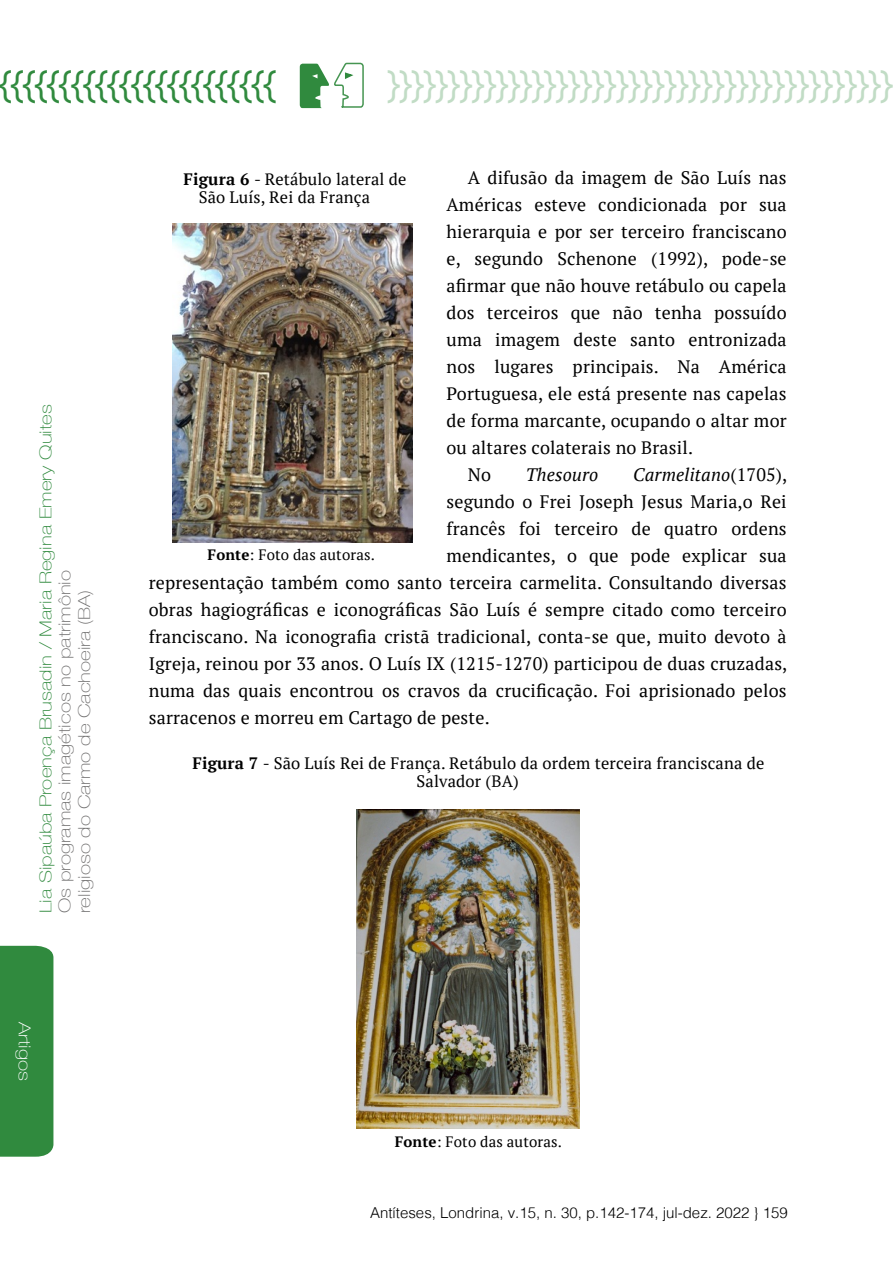
<style>
.page{position:relative;width:893px;height:1263px;background:#fff}
.page>*{position:absolute;margin:0;border:0;box-sizing:border-box;transform-origin:0 0}
.t1{font:36px "Helvetica";color:#c1dcc5}
.t2{font:18px/27px "PT Serif";letter-spacing:.01em;color:#000;text-align:justify}
.t3{font:italic 18px "PT Serif";letter-spacing:.01em;color:#000}
.t4{font:16.5px/18px "PT Serif";letter-spacing:.01em;color:#000}
.t5{font:100 16.5px/19.8px "Helvetica Neue";color:#706f6f;scale:1.25 1}
.t6{font:100 16.5px "Helvetica Neue";color:#308a3e;scale:1.25 1}
.t7{font:100 16.5px "Helvetica Neue";color:#fff;scale:1.25 1}
.t8{font:300 15px "Helvetica";color:#000}
.t9{font:15px "PT Serif";letter-spacing:.01em;color:#000}
.s1{font-weight:700}
.s2{font-style:italic}
</style>
<div class="page">
<div style="left:0;top:946px;width:53px;height:211px;background:#308a3e"></div>
<svg style="left:300px;top:62px;width:64px;height:46px"></svg>
<img style="left:172px;top:223px;width:240px;height:320px">
<img style="left:356px;top:809px;width:223px;height:319px">
<p class="t6" style="left:33px;top:913px;width:408px;rotate:-90deg">Lia Sipaúba Proença Brusadin / Maria Regina Emery Quites</p>
<p class="t5" style="left:54px;top:913px;width:276px;rotate:-90deg">Os programas imagéticos no patrimônio religioso do Carmo de Cachoeira (BA)</p>
<p class="t7" style="left:37px;top:1021px;width:49px;rotate:90deg">Artigos</p>
<h1 class="t1" style="left:387px;top:56px;width:507px">}}}}}}}}}}}}}}}}}}}}}}}}}}}}}}}}}}}}}}}}}}</h1>
<p class="t2" style="left:468px;top:164px;width:320px">A difusão da imagem de São Luís nas</p>
<p class="t2" style="left:446px;top:191px;width:342px">Américas esteve condicionada por sua</p>
<p class="t2" style="left:446px;top:218px;width:342px">hierarquia e por ser terceiro franciscano</p>
<p class="t2" style="left:446px;top:245px;width:342px">e, segundo Schenone (1992), pode-se</p>
<p class="t2" style="left:446px;top:272px;width:342px">afirmar que não houve retábulo ou capela</p>
<p class="t2" style="left:446px;top:299px;width:342px">dos terceiros que não tenha possuído</p>
<p class="t2" style="left:446px;top:326px;width:342px">uma imagem deste santo entronizada</p>
<p class="t2" style="left:446px;top:353px;width:342px">nos lugares principais. Na América</p>
<p class="t2" style="left:446px;top:380px;width:342px">Portuguesa, ele está presente nas capelas</p>
<p class="t2" style="left:446px;top:407px;width:342px">de forma marcante, ocupando o altar mor</p>
<p class="t2" style="left:446px;top:434px;width:248px">ou altares colaterais no Brasil.</p>
<p class="t2" style="left:468px;top:461px;width:25px">No</p>
<p class="t3" style="left:526px;top:463px;width:74px">Thesouro</p>
<p class="t4" style="left:199px;top:170px;width:209px;text-indent:-15px"><span class="s1">Figura 6</span> - Retábulo lateral de<br>São Luís, Rei da França</p>
<p class="t2" style="left:446px;top:461px;width:342px;text-indent:187px"><span class="s2">Carmelitano</span>(1705), segundo o Frei Joseph Jesus Maria,o Rei francês foi terceiro de quatro ordens mendicantes, o que pode explicar sua</p>
<p class="t9" style="left:208px;top:545px;width:169px"><span class="s1">Fonte</span>: Foto das autoras.</p>
<p class="t2" style="left:149px;top:569px;width:640px">representação também como santo terceira carmelita. Consultando diversas obras hagiográficas e iconográficas São Luís é sempre citado como terceiro franciscano. Na iconografia cristã tradicional, conta-se que, muito devoto à Igreja, reinou por 33 anos. O Luís IX (1215-1270) participou de duas cruzadas, numa das quais encontrou os cravos da crucificação. Foi aprisionado pelos sarracenos e morreu em Cartago de peste.</p>
<p class="t4" style="left:417px;top:754px;width:349px;text-indent:-224px"><span class="s1">Figura 7</span> - São Luís Rei de França. Retábulo da ordem terceira franciscana de<br>Salvador (BA)</p>
<p class="t9" style="left:395px;top:1132px;width:169px"><span class="s1">Fonte</span>: Foto das autoras.</p>
<p class="t8" style="left:370px;top:1200px;width:419px">Antíteses, Londrina, v.15, n. 30, p.142-174, jul-dez. 2022 } 159</p>
</div>
